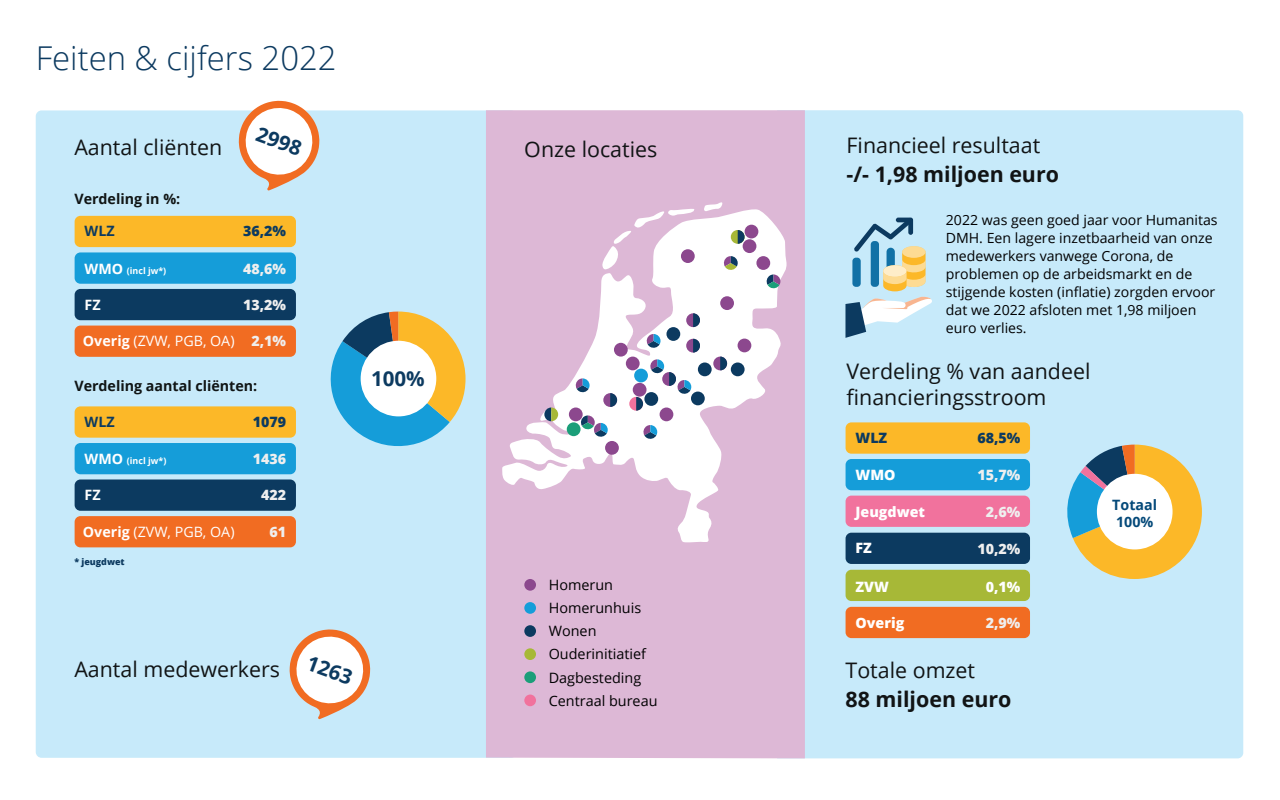
<style>
.page{position:relative;width:1280px;height:800px;background:#fff}
.page>*{position:absolute;margin:0;border:0;box-sizing:border-box;transform-origin:0 0}
.t1{font:300 32.9px "Open Sans";color:#0c3a60}
.t2{font:21.4px/25.7px "Open Sans";color:#111415}
.t3{font:700 21.4px "Open Sans";color:#111415}
.t4{font:700 20.6px "Open Sans";color:#0c3a60}
.t5{font:14.3px/23.2px "Open Sans";color:#000001}
.t6{font:14.3px "Open Sans";color:#fff}
.t7{font:800 14.3px "Open Sans";color:#efefef}
.t8{font:700 14.3px "Open Sans";color:#101515}
.t9{font:800 14.3px "Open Sans";color:#fff}
.t10{font:800 14.3px "Open Sans";color:#0c3a60}
.t11{font:700 14.3px/17.1px "Open Sans";color:#044979}
.t12{font:700 14.3px "Open Sans";color:#0c3a60}
.t13{font:700 14.3px "Open Sans";color:#fff}
.t14{font:14px/18px "Open Sans";color:#000001}
.t15{font:700 8.9px "Open Sans";color:#fff}
.t16{font:800 8.9px "Open Sans";color:#0c3a60}
.s1{font-size:14.3px}
.s2{font-weight:700}
.s3{font-weight:800;color:#efefef}
</style>
<div class="page">
<div style="left:805px;top:110px;width:438px;height:648px;background:#c7eafa"></div>
<div style="left:36px;top:110px;width:481px;height:648px;background:#c7eafa;border-radius:6px"></div>
<div style="left:75px;top:216px;width:221px;height:31px;background:#fcb828;border-radius:6px"></div>
<div style="left:75px;top:252px;width:221px;height:32px;background:#159dd9;border-radius:6px"></div>
<div style="left:75px;top:289px;width:221px;height:31px;background:#0c3a60;border-radius:6px"></div>
<div style="left:75px;top:326px;width:221px;height:31px;background:#f16c22;border-radius:6px"></div>
<div style="left:75px;top:406px;width:221px;height:32px;background:#fcb828;border-radius:6px"></div>
<div style="left:75px;top:443px;width:221px;height:31px;background:#159dd9;border-radius:6px"></div>
<div style="left:75px;top:480px;width:221px;height:31px;background:#0c3a60;border-radius:6px"></div>
<div style="left:75px;top:516px;width:221px;height:31px;background:#f16c22;border-radius:6px"></div>
<svg style="left:845px;top:218px;width:87px;height:120px;background:#b4cdd2"></svg>
<div style="left:846px;top:422px;width:184px;height:32px;background:#fcb828;border-radius:6px"></div>
<div style="left:846px;top:570px;width:184px;height:31px;background:#a7b837;border-radius:6px"></div>
<div style="left:846px;top:459px;width:184px;height:31px;background:#159dd9;border-radius:6px"></div>
<div style="left:846px;top:496px;width:184px;height:31px;background:#f1729d;border-radius:6px"></div>
<div style="left:846px;top:533px;width:184px;height:31px;background:#0c3a60;border-radius:6px"></div>
<div style="left:846px;top:607px;width:184px;height:31px;background:#f16c22;border-radius:6px"></div>
<div style="left:486px;top:110px;width:319px;height:648px;background:#ddb8d6"></div>
<svg style="left:501px;top:208px;width:287px;height:335px;fill:#ddb8d6"></svg>
<svg style="left:602px;top:208px;width:94px;height:62px"></svg>
<svg style="left:703px;top:202px;width:20px;height:10px"></svg>
<div style="left:614px;top:343px;width:14px;height:14px;background:#8c488e;border-radius:50%"></div>
<div style="left:634px;top:369px;width:14px;height:13px;background:#159dd9;border-radius:50%"></div>
<div style="left:626px;top:357px;width:14px;height:13px;background:#8c488e;border-radius:50%"></div>
<div style="left:698px;top:363px;width:14px;height:13px;background:#0c3a60;border-radius:50%"></div>
<div style="left:731px;top:363px;width:14px;height:13px;background:#0c3a60;border-radius:50%"></div>
<div style="left:720px;top:296px;width:14px;height:14px;background:#8c488e;border-radius:50%"></div>
<div style="left:756px;top:256px;width:14px;height:14px;background:#8c488e;border-radius:50%"></div>
<div style="left:743px;top:239px;width:13px;height:14px;background:#8c488e;border-radius:50%"></div>
<div style="left:745px;top:225px;width:13px;height:13px;background:#8c488e;border-radius:50%"></div>
<div style="left:681px;top:249px;width:14px;height:14px;background:#8c488e;border-radius:50%"></div>
<svg style="left:575px;top:378px;width:15px;height:15px"></svg>
<div style="left:605px;top:441px;width:14px;height:14px;background:#8c488e;border-radius:50%"></div>
<div style="left:567px;top:422px;width:14px;height:14px;background:#1b9e79;border-radius:50%"></div>
<div style="left:569px;top:408px;width:14px;height:13px;background:#8c488e;border-radius:50%"></div>
<div style="left:644px;top:392px;width:14px;height:14px;background:#0c3a60;border-radius:50%"></div>
<div style="left:660px;top:408px;width:13px;height:13px;background:#8c488e;border-radius:50%"></div>
<div style="left:738px;top:339px;width:13px;height:13px;background:#8c488e;border-radius:50%"></div>
<div style="left:633px;top:383px;width:14px;height:14px;background:#8c488e;border-radius:50%"></div>
<div style="left:691px;top:392px;width:14px;height:13px;background:#0c3a60;border-radius:50%"></div>
<svg style="left:544px;top:408px;width:14px;height:13px"></svg>
<div style="left:666px;top:327px;width:14px;height:14px;background:#0c3a60;border-radius:50%"></div>
<div style="left:686px;top:339px;width:14px;height:14px;background:#8c488e;border-radius:50%"></div>
<svg style="left:693px;top:339px;width:7px;height:14px"></svg>
<div style="left:713px;top:357px;width:14px;height:13px;background:#8c488e;border-radius:50%"></div>
<svg style="left:720px;top:357px;width:7px;height:13px"></svg>
<div style="left:603px;top:393px;width:14px;height:14px;background:#8c488e;border-radius:50%"></div>
<svg style="left:610px;top:393px;width:7px;height:14px"></svg>
<svg style="left:642px;top:425px;width:15px;height:15px"></svg>
<svg style="left:723px;top:256px;width:15px;height:15px"></svg>
<svg style="left:646px;top:334px;width:15px;height:15px"></svg>
<svg style="left:766px;top:274px;width:14px;height:15px"></svg>
<svg style="left:731px;top:230px;width:14px;height:14px"></svg>
<svg style="left:738px;top:230px;width:7px;height:14px"></svg>
<div style="left:629px;top:397px;width:14px;height:14px;background:#f1729d;border-radius:50%"></div>
<svg style="left:636px;top:397px;width:7px;height:14px"></svg>
<svg style="left:649px;top:359px;width:42px;height:36px"></svg>
<svg style="left:580px;top:415px;width:28px;height:23px"></svg>
<div style="left:686px;top:313px;width:14px;height:14px;background:#8c488e;border-radius:50%"></div>
<svg style="left:693px;top:313px;width:7px;height:14px"></svg>
<div style="left:524px;top:579px;width:12px;height:12px;background:#8c488e;border-radius:50%"></div>
<div style="left:524px;top:625px;width:12px;height:12px;background:#0c3a60;border-radius:50%"></div>
<div style="left:524px;top:602px;width:12px;height:12px;background:#159dd9;border-radius:50%"></div>
<div style="left:524px;top:648px;width:12px;height:12px;background:#a7b837;border-radius:50%"></div>
<div style="left:524px;top:671px;width:12px;height:12px;background:#1b9e79;border-radius:50%"></div>
<div style="left:524px;top:695px;width:12px;height:11px;background:#f1729d;border-radius:50%"></div>
<svg style="left:290px;top:629px;width:80px;height:91px"></svg>
<svg style="left:239px;top:101px;width:80px;height:90px"></svg>
<svg style="left:330px;top:312px;width:136px;height:134px"></svg>
<div style="left:361px;top:341px;width:75px;height:75px;background:#fff;border-radius:50%"></div>
<svg style="left:1063px;top:445px;width:139px;height:134px;background:#c0b983"></svg>
<div style="left:1097px;top:474px;width:76px;height:75px;background:#fff;border-radius:50%"></div>
<h1 class="t1" style="left:36px;top:35px;width:302px">Feiten &amp; cijfers 2022</h1>
<h2 class="t2" style="left:74px;top:134px;width:149px">Aantal cliënten</h2>
<p class="t8" style="left:74px;top:189px;width:107px">Verdeling in %:</p>
<h3 class="t4" style="left:262px;top:119px;width:48px;rotate:20deg">2998</h3>
<p class="t12" style="left:85px;top:221px;width:32px">WLZ</p>
<p class="t10" style="left:243px;top:220px;width:45px">36,2%</p>
<p class="t15" style="left:85px;top:264px;width:83px"><span class="s1">WMO</span> (incl jw*)</p>
<p class="t7" style="left:243px;top:258px;width:45px">48,6%</p>
<p class="t13" style="left:85px;top:294px;width:18px">FZ</p>
<p class="t7" style="left:243px;top:294px;width:45px">13,2%</p>
<p class="t6" style="left:83px;top:331px;width:205px"><span class="s2">Overig</span> (ZVW, PGB, OA) <span class="s3">2,1%</span></p>
<p class="t8" style="left:74px;top:376px;width:184px">Verdeling aantal cliënten:</p>
<p class="t12" style="left:85px;top:411px;width:32px">WLZ</p>
<p class="t10" style="left:253px;top:411px;width:35px">1079</p>
<p class="t15" style="left:85px;top:455px;width:83px"><span class="s1">WMO</span> (incl jw*)</p>
<p class="t7" style="left:253px;top:448px;width:35px">1436</p>
<p class="t13" style="left:85px;top:485px;width:18px">FZ</p>
<p class="t7" style="left:261px;top:484px;width:27px">422</p>
<p class="t6" style="left:83px;top:522px;width:153px"><span class="s2">Overig</span> (ZVW, PGB, OA)</p>
<p class="t7" style="left:269px;top:521px;width:18px">61</p>
<p class="t16" style="left:74px;top:555px;width:52px">* jeugdwet</p>
<h3 class="t4" style="left:371px;top:364px;width:55px">100%</h3>
<h2 class="t2" style="left:74px;top:656px;width:207px">Aantal medewerkers</h2>
<h3 class="t4" style="left:313px;top:648px;width:48px;rotate:20deg">1263</h3>
<h2 class="t2" style="left:524px;top:136px;width:135px">Onze locaties</h2>
<p class="t5" style="left:549px;top:573px;width:110px">Homerun<br>Homerunhuis<br>Wonen<br>Ouderinitiatief<br>Dagbesteding<br>Centraal bureau</p>
<h2 class="t2" style="left:847px;top:132px;width:195px">Financieel resultaat</h2>
<h2 class="t3" style="left:847px;top:159px;width:214px">-/- 1,98 miljoen euro</h2>
<p class="t14" style="left:946px;top:210px;width:273px">2022 was geen goed jaar voor Humanitas DMH. Een lagere inzetbaarheid van onze medewerkers vanwege Corona, de problemen op de arbeidsmarkt en de stijgende kosten (inflatie) zorgden ervoor dat we 2022 afsloten met 1,98 miljoen euro verlies.</p>
<h2 class="t2" style="left:847px;top:358px;width:245px">Verdeling % van aandeel financieringsstroom</h2>
<p class="t10" style="left:856px;top:427px;width:33px">WLZ</p>
<p class="t10" style="left:977px;top:427px;width:45px">68,5%</p>
<p class="t9" style="left:856px;top:464px;width:42px">WMO</p>
<p class="t7" style="left:977px;top:464px;width:45px">15,7%</p>
<p class="t9" style="left:856px;top:501px;width:71px">Jeugdwet</p>
<p class="t7" style="left:986px;top:501px;width:36px">2,6%</p>
<p class="t9" style="left:856px;top:537px;width:18px">FZ</p>
<p class="t7" style="left:977px;top:537px;width:45px">10,2%</p>
<p class="t9" style="left:856px;top:576px;width:35px">ZVW</p>
<p class="t9" style="left:986px;top:576px;width:36px">0,1%</p>
<p class="t9" style="left:856px;top:611px;width:50px">Overig</p>
<p class="t7" style="left:986px;top:612px;width:36px">2,9%</p>
<h2 class="t2" style="left:846px;top:657px;width:131px">Totale omzet</h2>
<h2 class="t3" style="left:846px;top:684px;width:167px">88 miljoen euro</h2>
<p class="t11" style="left:1112px;top:496px;width:46px">Totaal<br>100%</p>
</div>
